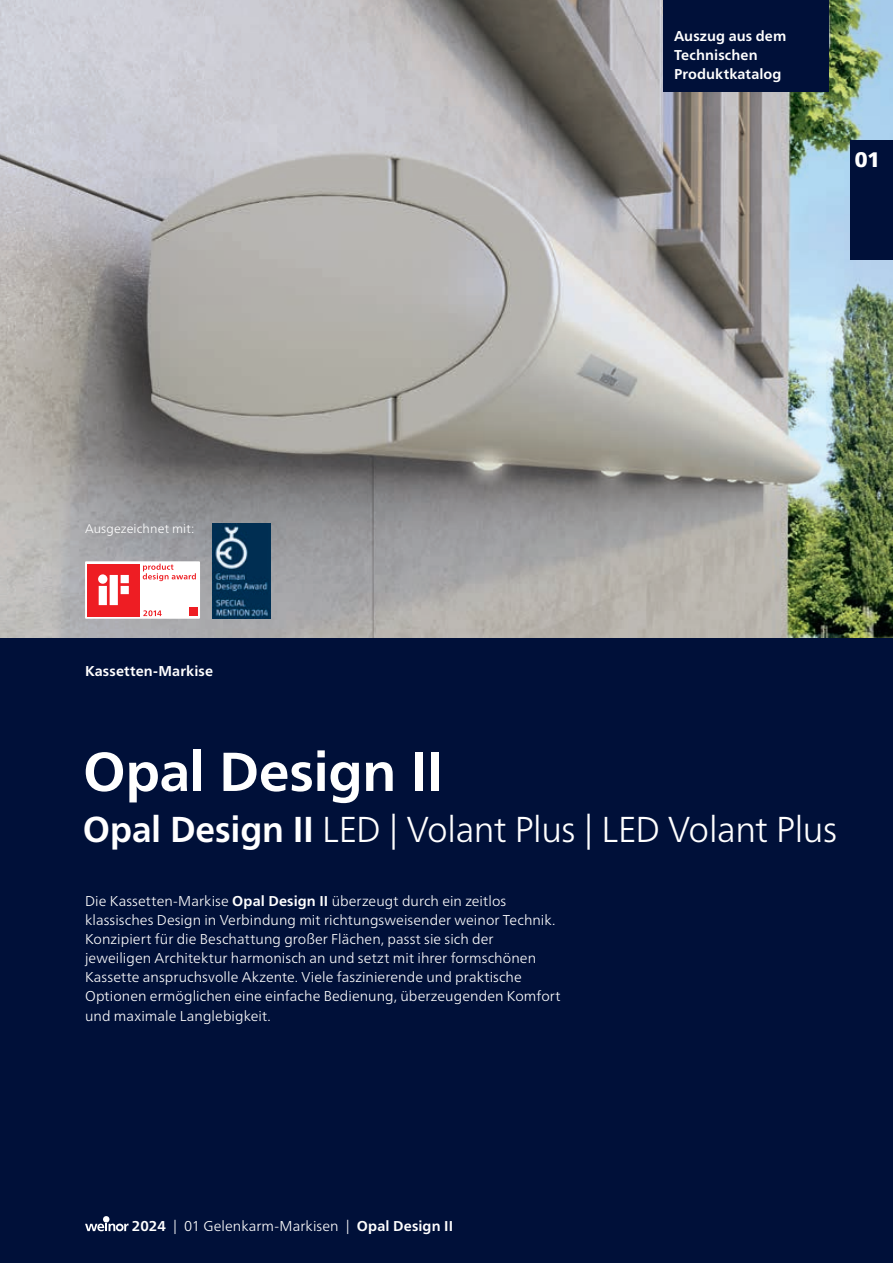
<style>
.page{position:relative;width:893px;height:1263px;background:#fff}
.page>*{position:absolute;margin:0;border:0;box-sizing:border-box;transform-origin:0 0}
.t1{font:700 54.75px "Frutiger Neue LTW1 G";letter-spacing:-.01em;color:#fff}
.t2{font:300 36px "Frutiger Neue LTW1 G";letter-spacing:-.015em;color:#fff}
.t3{font:900 21px "Frutiger Neue LTW1 G";color:#fff}
.t4{font:300 14.25px/19.2px "Frutiger Neue LTW1 G";letter-spacing:.005em;color:#fff}
.t5{font:700 14.25px/19.2px "Frutiger Neue LTW1 G";letter-spacing:.01em;color:#fff}
.t6{font:300 12.6px "Frutiger Neue LTW1 G";letter-spacing:.01em;color:#fff}
.s1{font-weight:700}
</style>
<div class="page">
<div style="left:0;top:638px;width:893px;height:625px;background:#001039"></div>
<img style="left:0;top:0;width:893px;height:638px">
<div style="left:85px;top:561px;width:115px;height:58px;background:#fff"></div>
<div style="left:88px;top:564px;width:52px;height:52px;background:#ee1d23"></div>
<svg style="left:98px;top:574px;width:31px;height:31px"></svg>
<div style="left:189px;top:608px;width:8px;height:8px;background:#ee1d23"></div>
<svg style="left:143px;top:564px;width:53px;height:17px"></svg>
<svg style="left:143px;top:610px;width:19px;height:6px"></svg>
<img style="left:213px;top:523px;width:58px;height:96px">
<div style="left:850px;top:140px;width:43px;height:119px;background:#001039"></div>
<svg style="left:85px;top:1216px;width:44px;height:15px"></svg>
<div style="left:663px;top:0;width:166px;height:92px;background:#001039"></div>
<p class="t5" style="left:674px;top:26px;width:114px">Auszug aus dem<br>Technischen<br>Produktkatalog</p>
<h3 class="t3" style="left:855px;top:144px;width:27px">01</h3>
<p class="t6" style="left:85px;top:520px;width:111px">Ausgezeichnet mit:</p>
<p class="t5" style="left:85px;top:661px;width:130px">Kassetten-Markise</p>
<h1 class="t1" style="left:83px;top:739px;width:362px">Opal Design II</h1>
<h2 class="t2" style="left:83px;top:808px;width:756px"><span class="s1">Opal Design II</span> LED | Volant Plus | LED Volant Plus</h2>
<p class="t4" style="left:85px;top:891px;width:477px">Die Kassetten-Markise <span class="s1">Opal Design II</span> überzeugt durch ein zeitlos klassisches Design in Verbindung mit richtungsweisender weinor Technik.<br>Konzipiert für die Beschattung großer Flächen, passt sie sich der jeweiligen Architektur harmonisch an und setzt mit ihrer formschönen Kassette anspruchsvolle Akzente. Viele faszinierende und praktische Optionen ermöglichen eine einfache Bedienung, überzeugenden Komfort und maximale Langlebigkeit.</p>
<p class="t4" style="left:132px;top:1216px;width:323px"><span class="s1">2024</span> | 01 Gelenkarm-Markisen | <span class="s1">Opal Design II</span></p>
</div>
